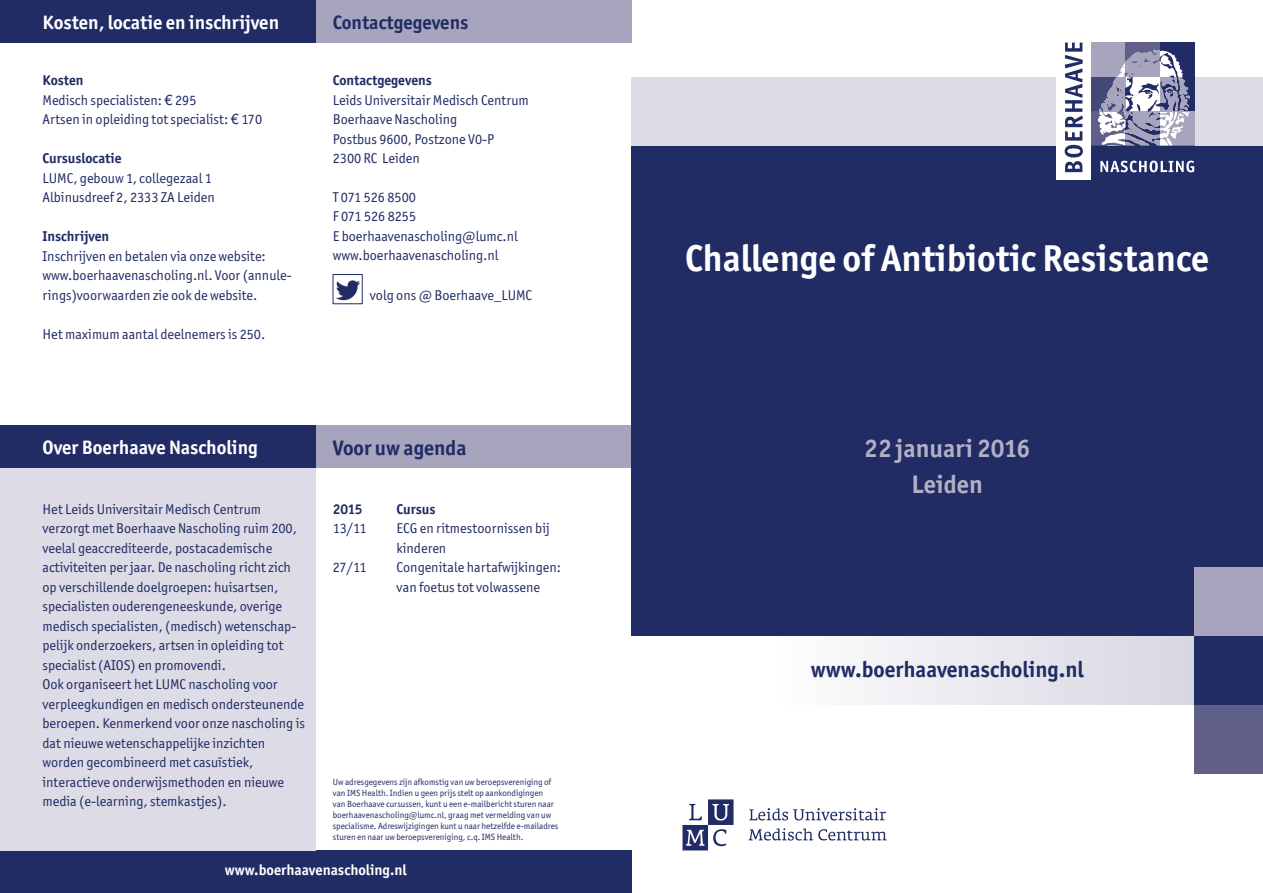
<style>
.page{position:relative;width:1263px;height:893px;background:#fff}
.page>*{position:absolute;margin:0;border:0;box-sizing:border-box;transform-origin:0 0}
.t1{font:700 37.5px "Officina San ITC";color:#fff}
.t2{font:700 25.5px/36px "Officina San ITC";color:#b3b0c6;text-align:center}
.t3{font:700 22.5px "Officina San ITC";color:#212b64}
.t4{font:700 21px "Officina San ITC";color:#212b64}
.t5{font:700 19.5px "Officina San ITC";color:#fff}
.t6{font:700 19.5px "Officina San ITC";color:#212b64}
.t7{font:700 15px "Officina San ITC";color:#fff}
.t8{font:14.25px/19.5px "Officina San ITC";color:#212b64}
.t9{font:700 14.25px "Officina San ITC";color:#212b64}
.t10{font:9px/10.9px "Officina San ITC";color:#212b64}
.s1{font-weight:700}
.s2{font-family:"LT Euro Money"}
</style>
<div class="page">
<div style="left:769px;top:636px;width:436px;height:69px;background:linear-gradient(to right,#fefefe,#d6d5e1)"></div>
<div style="left:0;top:850px;width:631px;height:43px;background:#212b64"></div>
<div style="left:0;top:425px;width:316px;height:425px;background:#dcdbe6"></div>
<div style="left:0;top:425px;width:316px;height:43px;background:#212b64"></div>
<div style="left:316px;top:425px;width:315px;height:43px;background:#a7a4bd"></div>
<div style="left:631px;top:146px;width:632px;height:490px;background:#212b64"></div>
<div style="left:631px;top:77px;width:632px;height:69px;background:#dcdbe6"></div>
<div style="left:0;top:0;width:316px;height:43px;background:#212b64"></div>
<div style="left:316px;top:0;width:315px;height:43px;background:#a7a4bd"></div>
<div style="left:1057px;top:43px;width:34px;height:137px;background:#fff"></div>
<svg style="left:1065px;top:43px;width:18px;height:129px"></svg>
<div style="left:1091px;top:43px;width:34px;height:34px;background:#a7a4bd"></div>
<div style="left:1160px;top:43px;width:34px;height:34px;background:#212b64"></div>
<div style="left:1125px;top:43px;width:35px;height:34px;background:#605f89"></div>
<svg style="left:1091px;top:50px;width:103px;height:123px"></svg>
<div style="left:1194px;top:705px;width:69px;height:69px;background:#605f89"></div>
<div style="left:1194px;top:567px;width:69px;height:69px;background:#a7a4bd"></div>
<div style="left:1194px;top:636px;width:69px;height:69px;background:#212b64"></div>
<img style="left:336px;top:280px;width:24px;height:21px">
<svg style="left:682px;top:799px;width:51px;height:51px"></svg>
<svg style="left:749px;top:828px;width:138px;height:12px"></svg>
<svg style="left:749px;top:808px;width:137px;height:13px"></svg>
<h3 class="t5" style="left:43px;top:10px;width:238px">Kosten, locatie en inschrijven</h3>
<h3 class="t6" style="left:333px;top:10px;width:137px">Contactgegevens</h3>
<p class="t8" style="left:43px;top:70px;width:221px"><span class="s1">Kosten<br></span>Medisch specialisten: <span class="s2">5</span> 295<br>Artsen in opleiding tot specialist: <span class="s2">5</span> 170</p>
<p class="t9" style="left:43px;top:149px;width:81px">Cursuslocatie</p>
<p class="t8" style="left:43px;top:168px;width:174px">LUMC, gebouw 1, collegezaal 1<br>Albinusdreef 2, 2333 ZA Leiden</p>
<p class="t9" style="left:43px;top:227px;width:68px">Inschrijven</p>
<p class="t8" style="left:43px;top:246px;width:251px">Inschrijven en betalen via onze website: www.boerhaavenascholing.nl. Voor (annule&shy;rings)voorwaarden zie ook de website.</p>
<p class="t8" style="left:43px;top:324px;width:224px">Het maximum aantal deelnemers is 250.</p>
<p class="t9" style="left:333px;top:71px;width:101px">Contactgegevens</p>
<p class="t8" style="left:333px;top:90px;width:197px">Leids Universitair Medisch Centrum<br>Boerhaave Nascholing<br>Postbus 9600, Postzone V0-P<br>2300 RC Leiden</p>
<p class="t8" style="left:333px;top:187px;width:187px">T 071 526 8500<br>F 071 526 8255<br>E boerhaavenascholing@lumc.nl www.boerhaavenascholing.nl</p>
<p class="t8" style="left:370px;top:285px;width:164px">volg ons @ Boerhaave_LUMC</p>
<h3 class="t5" style="left:43px;top:435px;width:217px">Over Boerhaave Nascholing</h3>
<h3 class="t4" style="left:333px;top:435px;width:135px">Voor uw agenda</h3>
<p class="t8" style="left:43px;top:499px;width:264px">Het Leids Universitair Medisch Centrum verzorgt met Boerhaave Nascholing ruim 200, veelal geaccrediteerde, postacademische activiteiten per jaar. De nascholing richt zich op verschillende doelgroepen: huisartsen, specialisten ouderengeneeskunde, overige medisch specialisten, (medisch) wetenschap&shy;pelijk onderzoekers, artsen in opleiding tot specialist (AIOS) en promovendi.<br>Ook organiseert het LUMC nascholing voor verpleegkundigen en medisch ondersteunende beroepen. Kenmerkend voor onze nascholing is dat nieuwe wetenschappelijke inzichten worden gecombineerd met casuïstiek, interactieve onderwijsmethoden en nieuwe media (e-learning, stemkastjes).</p>
<p class="t9" style="left:333px;top:500px;width:31px">2015</p>
<p class="t9" style="left:397px;top:500px;width:40px">Cursus</p>
<p class="t8" style="left:333px;top:519px;width:35px">13/11</p>
<p class="t8" style="left:397px;top:519px;width:155px">ECG en ritmestoornissen bij kinderen</p>
<p class="t8" style="left:333px;top:558px;width:35px">27/11</p>
<p class="t8" style="left:396px;top:558px;width:166px">Congenitale hartafwijkingen: van foetus tot volwassene</p>
<p class="t10" style="left:333px;top:776px;width:227px">Uw adresgegevens zijn afkomstig van uw beroepsvereniging of van IMS Health. Indien u geen prijs stelt op aankondigingen<br>van Boerhaave cursussen, kunt u een e-mailbericht sturen naar boerhaavenascholing@lumc.nl, graag met vermelding van uw specialisme. Adreswijzigingen kunt u naar hetzelfde e-mailadres sturen en naar uw beroepsvereniging, c.q. IMS Health.</p>
<p class="t7" style="left:225px;top:861px;width:183px">www.boerhaavenascholing.nl</p>
<h1 class="t1" style="left:685px;top:234px;width:526px">Challenge of Antibiotic Resistance</h1>
<h2 class="t2" style="left:864px;top:430px;width:167px">22 januari 2016<br>Leiden</h2>
<h3 class="t3" style="left:811px;top:655px;width:274px">www.boerhaavenascholing.nl</h3>
</div>
